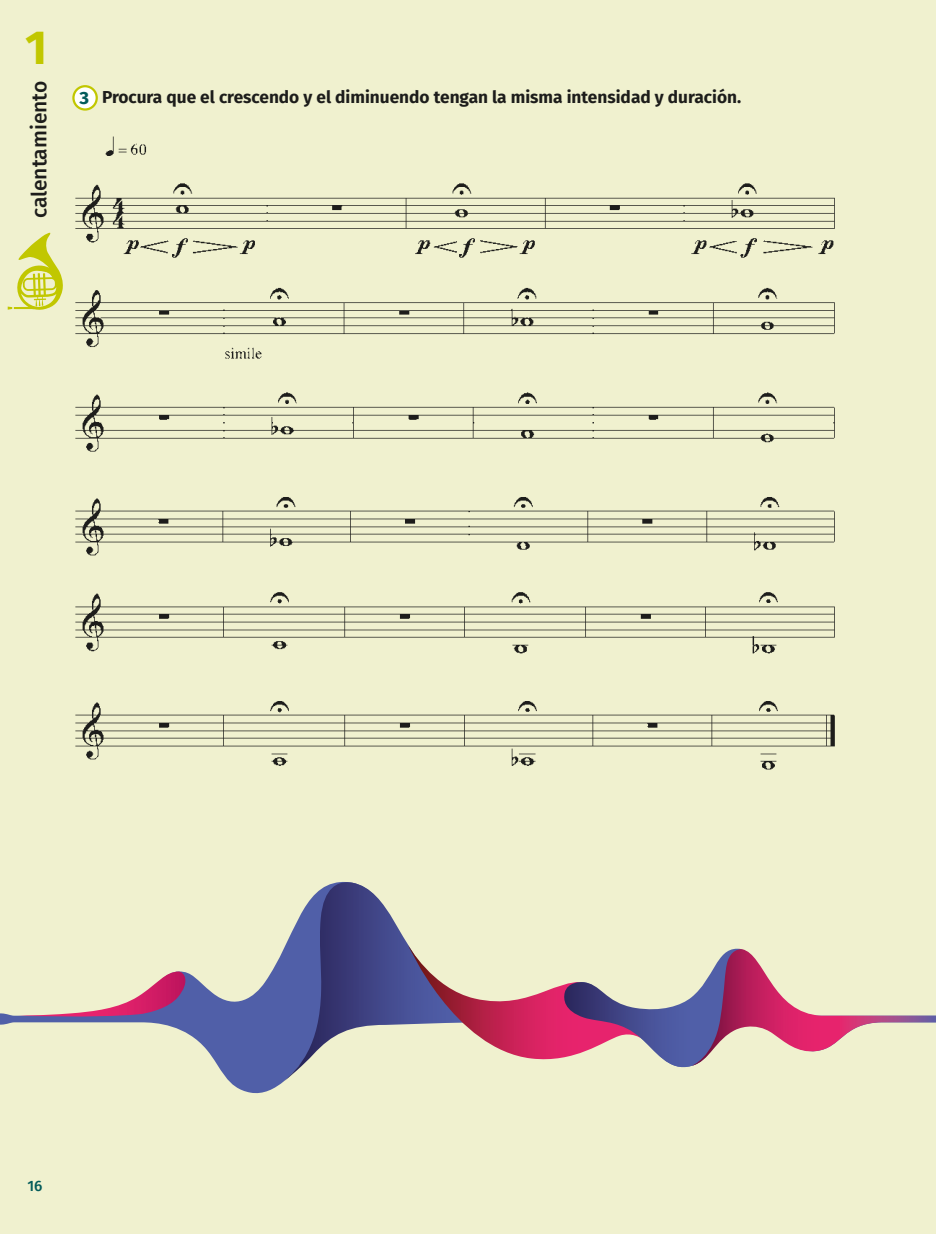
<style>
.page{position:relative;width:936px;height:1234px;background:#fff}
.page>*{position:absolute;margin:0;border:0;box-sizing:border-box;transform-origin:0 0}
.t1{font:700 48px "Fira Sans";color:#c1c700}
.t2{font:500 21px "Fira Sans";color:#1d1d1b}
.t3{font:700 17.25px "Fira Sans";color:#1d1d1b}
.t4{font:800 17.25px "Fira Sans";color:#035b5a}
.t5{font:500 15px "Fira Sans";color:#035b5a}
</style>
<div class="page">
<div style="left:0;top:0;width:935px;height:1233px;background:#f0f1cf"></div>
<svg style="left:8px;top:232px;width:55px;height:78px"></svg>
<svg style="left:73px;top:86px;width:24px;height:23px"></svg>
<div style="left:72px;top:85px;width:26px;height:26px;border:2px solid #c1c700;border-radius:50%"></div>
<img style="left:75px;top:136px;width:760px;height:634px">
<svg style="left:0;top:952px;width:283px;height:140px"></svg>
<svg style="left:282px;top:882px;width:126px;height:200px"></svg>
<svg style="left:18px;top:971px;width:169px;height:46px"></svg>
<svg style="left:408px;top:945px;width:527px;height:123px"></svg>
<h1 class="t1" style="left:25px;top:7px;width:24px">1</h1>
<p class="t2" style="left:22px;top:218px;width:139px;rotate:-90deg">calentamiento</p>
<p class="t3" style="left:102px;top:82px;width:640px">Procura que el crescendo y el diminuendo tengan la misma intensidad y duración.</p>
<p class="t4" style="left:79px;top:83px;width:11px">3</p>
<p class="t5" style="left:28px;top:1173px;width:16px">16</p>
</div>
